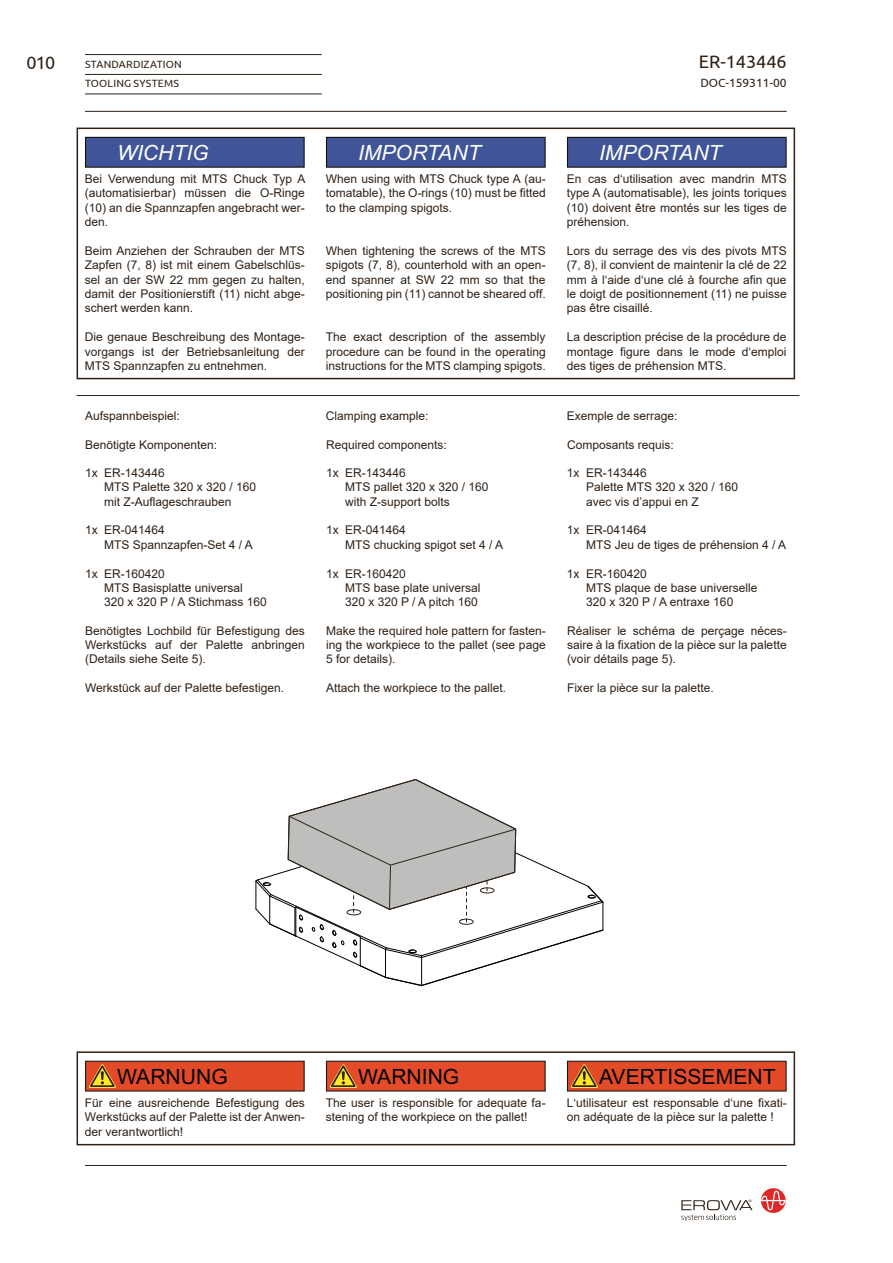
<style>
.page{position:relative;width:893px;height:1263px;background:#fff}
.page>*{position:absolute;margin:0;border:0;box-sizing:border-box;transform-origin:0 0}
.t1{font:21px "Arial";color:#040606}
.t2{font:italic 21px "Arial";color:#fff}
.t3{font:18px "Ubuntu";color:#2f2116}
.t4{font:16.65px "Arial";color:#2f2116}
.Standard_d{font:12px/14.4px "Arial";color:#2f2116;text-align:justify}
.Standard_f{font:12px/14.4px "Arial";color:#2f2116;text-align:justify}
.Standard_e{font:12px/14.4px "Arial";color:#2f2116;text-align:justify}
.Standard_f_TAB{font:12px "Arial";color:#2f2116}
.Standard_d_TAB{font:12px "Arial";color:#2f2116}
.Standard_e_TAB{font:12px "Arial";color:#2f2116}
.t5{font:12px "Ubuntu";color:#2f2116}
.t6{font:10.5px/19.5px "Ubuntu";letter-spacing:.02em;color:#2f2116}
</style>
<div class="page">
<svg style="left:681px;top:1199px;width:72px;height:22px"></svg>
<svg style="left:761px;top:1188px;width:25px;height:25px"></svg>
<hr style="left:85px;top:1165px;width:702px;height:1px;background:#2f2116">
<hr style="left:85px;top:54px;width:237px;height:1px;background:#2f2116">
<hr style="left:85px;top:74px;width:237px;height:1px;background:#2f2116">
<hr style="left:85px;top:94px;width:237px;height:1px;background:#2f2116">
<hr style="left:85px;top:111px;width:702px;height:1px;background:#2f2116">
<div style="left:77px;top:128px;width:718px;height:251px;border:2px solid #2f2116"></div>
<hr style="left:77px;top:395px;width:722px;height:1px;background:#2f2116">
<div style="left:77px;top:1051px;width:718px;height:94px;border:2px solid #2f2116"></div>
<svg style="left:255px;top:779px;width:349px;height:208px"></svg>
<div style="left:86px;top:137px;width:218px;height:30px;background:#405599"></div>
<div style="left:85px;top:137px;width:220px;height:31px;border:1px solid #18110a"></div>
<svg style="left:86px;top:1061px;width:218px;height:30px;background:#d64c26"></svg>
<div style="left:326px;top:137px;width:219px;height:30px;background:#405599"></div>
<div style="left:326px;top:137px;width:220px;height:31px;border:1px solid #18110a"></div>
<svg style="left:326px;top:1061px;width:219px;height:30px;background:#d54c28"></svg>
<div style="left:567px;top:137px;width:219px;height:30px;background:#405599"></div>
<div style="left:567px;top:137px;width:220px;height:31px;border:1px solid #18110a"></div>
<svg style="left:567px;top:1061px;width:219px;height:30px;background:#d54b26"></svg>
<h2 class="t3" style="left:26px;top:52px;width:30px">010</h2>
<p class="t6" style="left:85px;top:54px;width:98px">STANDARDIZATION<br>TOOLING SYSTEMS</p>
<h2 class="t3" style="left:699px;top:51px;width:89px">ER-143446</h2>
<p class="t5" style="left:700px;top:76px;width:88px">DOC-159311-00</p>
<p class="t2" style="left:117px;top:139px;width:93px">WICHTIG</p>
<p class="Standard_d" style="left:85px;top:171px;width:222px">Bei Verwendung mit MTS Chuck Typ A (automatisierbar) müssen die O-Ringe (10) an die Spannzapfen angebracht wer&shy;den.</p>
<p class="Standard_d" style="left:85px;top:243px;width:221px">Beim Anziehen der Schrauben der MTS Zapfen (7, 8) ist mit einem Gabelschlüs&shy;sel an der SW 22 mm gegen zu halten, damit der Positionierstift (11) nicht abge&shy;schert werden kann.</p>
<p class="Standard_d" style="left:85px;top:330px;width:221px">Die genaue Beschreibung des Montage&shy;vorgangs ist der Betriebsanleitung der MTS Spannzapfen zu entnehmen.</p>
<p class="Standard_d" style="left:85px;top:409px;width:96px">Aufspannbeispiel:</p>
<p class="Standard_d" style="left:85px;top:437px;width:134px">Benötigte Komponenten:</p>
<p class="Standard_d_TAB" style="left:85px;top:464px;width:81px">1x ER-143446</p>
<p class="Standard_d_TAB" style="left:104px;top:479px;width:154px">MTS Palette 320 x 320 / 160</p>
<p class="Standard_d_TAB" style="left:104px;top:493px;width:129px">mit Z-Auflageschrauben</p>
<p class="Standard_d_TAB" style="left:85px;top:522px;width:81px">1x ER-041464</p>
<p class="Standard_d_TAB" style="left:104px;top:536px;width:150px">MTS Spannzapfen-Set 4 / A</p>
<p class="Standard_d_TAB" style="left:85px;top:565px;width:81px">1x ER-160420</p>
<p class="Standard_d_TAB" style="left:104px;top:579px;width:140px">MTS Basisplatte universal</p>
<p class="Standard_d_TAB" style="left:104px;top:594px;width:164px">320 x 320 P / A Stichmass 160</p>
<p class="Standard_d" style="left:85px;top:623px;width:221px">Benötigtes Lochbild für Befestigung des Werkstücks auf der Palette anbringen (Details siehe Seite 5).</p>
<p class="Standard_d" style="left:85px;top:681px;width:201px">Werkstück auf der Palette befestigen.</p>
<p class="t2" style="left:358px;top:139px;width:124px">IMPORTANT</p>
<p class="Standard_e" style="left:326px;top:171px;width:221px">When using with MTS Chuck type A (au&shy;tomatable), the O-rings (10) must be fitted to the clamping spigots.</p>
<p class="Standard_e" style="left:326px;top:243px;width:221px">When tightening the screws of the MTS spigots (7, 8), counterhold with an open&shy;end spanner at SW 22 mm so that the positioning pin (11) cannot be sheared off.</p>
<p class="Standard_e" style="left:326px;top:330px;width:221px">The exact description of the assembly procedure can be found in the operating instructions for the MTS clamping spigots.</p>
<p class="Standard_e" style="left:326px;top:409px;width:104px">Clamping example:</p>
<p class="Standard_e" style="left:326px;top:437px;width:122px">Required components:</p>
<p class="Standard_e_TAB" style="left:326px;top:464px;width:81px">1x ER-143446</p>
<p class="Standard_e_TAB" style="left:345px;top:479px;width:145px">MTS pallet 320 x 320 / 160</p>
<p class="Standard_e_TAB" style="left:345px;top:493px;width:106px">with Z-support bolts</p>
<p class="Standard_e_TAB" style="left:326px;top:522px;width:81px">1x ER-041464</p>
<p class="Standard_e_TAB" style="left:345px;top:536px;width:160px">MTS chucking spigot set 4 / A</p>
<p class="Standard_e_TAB" style="left:326px;top:565px;width:81px">1x ER-160420</p>
<p class="Standard_e_TAB" style="left:345px;top:579px;width:137px">MTS base plate universal</p>
<p class="Standard_e_TAB" style="left:345px;top:594px;width:134px">320 x 320 P / A pitch 160</p>
<p class="Standard_e" style="left:326px;top:623px;width:221px">Make the required hole pattern for fasten&shy;ing the workpiece to the pallet (see page 5 for details).</p>
<p class="Standard_e" style="left:326px;top:681px;width:182px">Attach the workpiece to the pallet.</p>
<p class="t2" style="left:599px;top:139px;width:124px">IMPORTANT</p>
<p class="Standard_f" style="left:567px;top:171px;width:221px">En cas d‘utilisation avec mandrin MTS type A (automatisable), les joints toriques (10) doivent être montés sur les tiges de préhension.</p>
<p class="Standard_f" style="left:567px;top:243px;width:221px">Lors du serrage des vis des pivots MTS (7, 8), il convient de maintenir la clé de 22 mm à l‘aide d‘une clé à fourche afin que le doigt de positionnement (11) ne puisse pas être cisaillé.</p>
<p class="Standard_f" style="left:567px;top:330px;width:221px">La description précise de la procédure de montage figure dans le mode d‘emploi des tiges de préhension MTS.</p>
<p class="Standard_f" style="left:567px;top:409px;width:112px">Exemple de serrage:</p>
<p class="Standard_f" style="left:567px;top:437px;width:108px">Composants requis:</p>
<p class="t4" style="left:656px;top:460px;width:25px;rotate:-90deg">2.5</p>
<p class="Standard_f_TAB" style="left:567px;top:464px;width:81px">1x ER-143446</p>
<p class="Standard_f_TAB" style="left:586px;top:479px;width:154px">Palette MTS 320 x 320 / 160</p>
<p class="Standard_f_TAB" style="left:586px;top:493px;width:114px">avec vis d’appui en Z</p>
<p class="Standard_f_TAB" style="left:567px;top:522px;width:81px">1x ER-041464</p>
<p class="Standard_f_TAB" style="left:586px;top:536px;width:202px">MTS Jeu de tiges de préhension 4 / A</p>
<p class="Standard_f_TAB" style="left:567px;top:565px;width:81px">1x ER-160420</p>
<p class="Standard_f_TAB" style="left:586px;top:579px;width:173px">MTS plaque de base universelle</p>
<p class="Standard_f_TAB" style="left:586px;top:594px;width:149px">320 x 320 P / A entraxe 160</p>
<p class="Standard_f" style="left:567px;top:623px;width:221px">Réaliser le schéma de perçage néces&shy;saire à la fixation de la pièce sur la palette (voir détails page 5).</p>
<p class="Standard_f" style="left:567px;top:681px;width:148px">Fixer la pièce sur la palette.</p>
<p class="t1" style="left:117px;top:1062px;width:112px">WARNUNG</p>
<p class="Standard_d" style="left:85px;top:1095px;width:221px">Für eine ausreichende Befestigung des Werkstücks auf der Palette ist der Anwen&shy;der verantwortlich!</p>
<p class="t1" style="left:358px;top:1062px;width:103px">WARNING</p>
<p class="Standard_d" style="left:326px;top:1095px;width:221px">The user is responsible for adequate fa&shy;stening of the workpiece on the pallet!</p>
<p class="t1" style="left:599px;top:1062px;width:178px">AVERTISSEMENT</p>
<p class="Standard_d" style="left:567px;top:1095px;width:221px">L‘utilisateur est responsable d‘une fixati&shy;on adéquate de la pièce sur la palette !</p>
</div>
